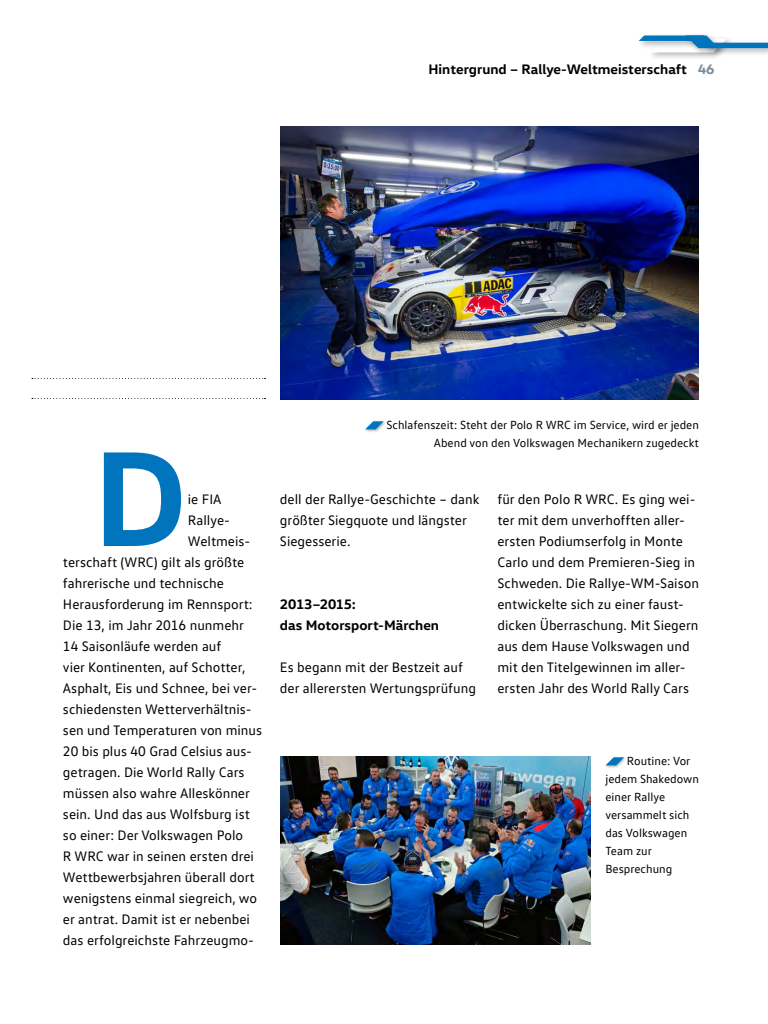
<style>
.page{position:relative;width:768px;height:1024px;background:#fff}
.page>*{position:absolute;margin:0;border:0;box-sizing:border-box;transform-origin:0 0}
.t1{font:700 137.5px "VW Head";color:#0075be}
.t2{font:14px/21px "VW Text";color:#000}
.t3{font:700 14px/21px "VW Head";color:#000}
.t4{font:700 14px "VW Head";color:#798c99}
.t5{font:12px/18px "VW Text";color:#000;text-align:right}
</style>
<div class="page">
<img style="left:280px;top:756px;width:310px;height:189px">
<img style="left:280px;top:126px;width:419px;height:273px">
<svg style="left:32px;top:378px;width:233px;height:1px"></svg>
<svg style="left:32px;top:398px;width:233px;height:1px"></svg>
<div style="left:364px;top:420px;width:23px;height:13px;background:#000;opacity:.3"></div>
<svg style="left:365px;top:421px;width:19px;height:8px"></svg>
<div style="left:604px;top:756px;width:23px;height:13px;background:#000;opacity:.3"></div>
<svg style="left:605px;top:757px;width:19px;height:8px"></svg>
<div style="left:647px;top:36px;width:87px;height:25px;background:#000;opacity:.3"></div>
<div style="left:636px;top:33px;width:76px;height:16px;background:#fafafa"></div>
<div style="left:683px;top:33px;width:43px;height:23px;background:#000;opacity:.3"></div>
<div style="left:703px;top:40px;width:65px;height:16px;background:#000;opacity:.3"></div>
<svg style="left:639px;top:35px;width:129px;height:17px"></svg>
<p class="t3" style="left:429px;top:58px;width:260px">Hintergrund – Rallye-Weltmeisterschaft</p>
<p class="t4" style="left:698px;top:60px;width:18px">46</p>
<h1 class="t1" style="left:93px;top:409px;width:96px">D</h1>
<p class="t2" style="left:188px;top:488px;width:35px">ie FIA</p>
<p class="t2" style="left:188px;top:509px;width:44px">Rallye-</p>
<p class="t2" style="left:188px;top:530px;width:64px">Weltmeis-</p>
<p class="t2" style="left:63px;top:551px;width:183px">terschaft (WRC) gilt als größte</p>
<p class="t2" style="left:63px;top:572px;width:163px">fahrerische und technische</p>
<p class="t2" style="left:63px;top:593px;width:191px">Herausforderung im Rennsport:</p>
<p class="t2" style="left:63px;top:614px;width:183px">Die 13, im Jahr 2016 nunmehr</p>
<p class="t2" style="left:63px;top:635px;width:160px">14 Saisonläufe werden auf</p>
<p class="t2" style="left:63px;top:656px;width:184px">vier Kontinenten, auf Schotter,</p>
<p class="t2" style="left:63px;top:677px;width:196px">Asphalt, Eis und Schnee, bei ver-</p>
<p class="t2" style="left:63px;top:698px;width:190px">schiedensten Wetterverhältnis-</p>
<p class="t2" style="left:63px;top:719px;width:201px">sen und Temperaturen von minus</p>
<p class="t2" style="left:63px;top:740px;width:191px">20 bis plus 40 Grad Celsius aus-</p>
<p class="t2" style="left:63px;top:761px;width:183px">getragen. Die World Rally Cars</p>
<p class="t2" style="left:63px;top:782px;width:189px">müssen also wahre Alleskönner</p>
<p class="t2" style="left:63px;top:803px;width:188px">sein. Und das aus Wolfsburg ist</p>
<p class="t2" style="left:63px;top:824px;width:182px">so einer: Der Volkswagen Polo</p>
<p class="t2" style="left:63px;top:845px;width:192px">R WRC war in seinen ersten drei</p>
<p class="t2" style="left:63px;top:866px;width:193px">Wettbewerbsjahren überall dort</p>
<p class="t2" style="left:63px;top:887px;width:196px">wenigstens einmal siegreich, wo</p>
<p class="t2" style="left:63px;top:908px;width:189px">er antrat. Damit ist er nebenbei</p>
<p class="t2" style="left:63px;top:929px;width:192px">das erfolgreichste Fahrzeugmo-</p>
<p class="t5" style="left:386px;top:416px;width:314px">Schlafenszeit: Steht der Polo R WRC im Service, wird er jeden<br>Abend von den Volkswagen Mechanikern zugedeckt</p>
<p class="t2" style="left:280px;top:488px;width:201px">dell der Rallye-Geschichte – dank größter Siegquote und längster<br>Siegesserie.</p>
<p class="t3" style="left:280px;top:593px;width:161px">2013–2015:<br>das Motorsport-Märchen</p>
<p class="t2" style="left:280px;top:656px;width:198px">Es begann mit der Bestzeit auf der allerersten Wertungsprüfung</p>
<p class="t2" style="left:498px;top:488px;width:203px">für den Polo R WRC. Es ging wei&shy;ter mit dem unverhofften aller&shy;ersten Podiumserfolg in Monte<br>Carlo und dem Premieren-Sieg in<br>Schweden. Die Rallye-WM-Saison entwickelte sich zu einer faust&shy;dicken Überraschung. Mit Siegern aus dem Hause Volkswagen und mit den Titelgewinnen im aller&shy;ersten Jahr des World Rally Cars</p>
<p class="t5" style="left:606px;top:752px;width:95px;text-align:left;text-indent:21px">Routine: Vor jedem Shakedown einer Rallye versammelt sich das Volkswagen<br>Team zur<br>Besprechung</p>
</div>
